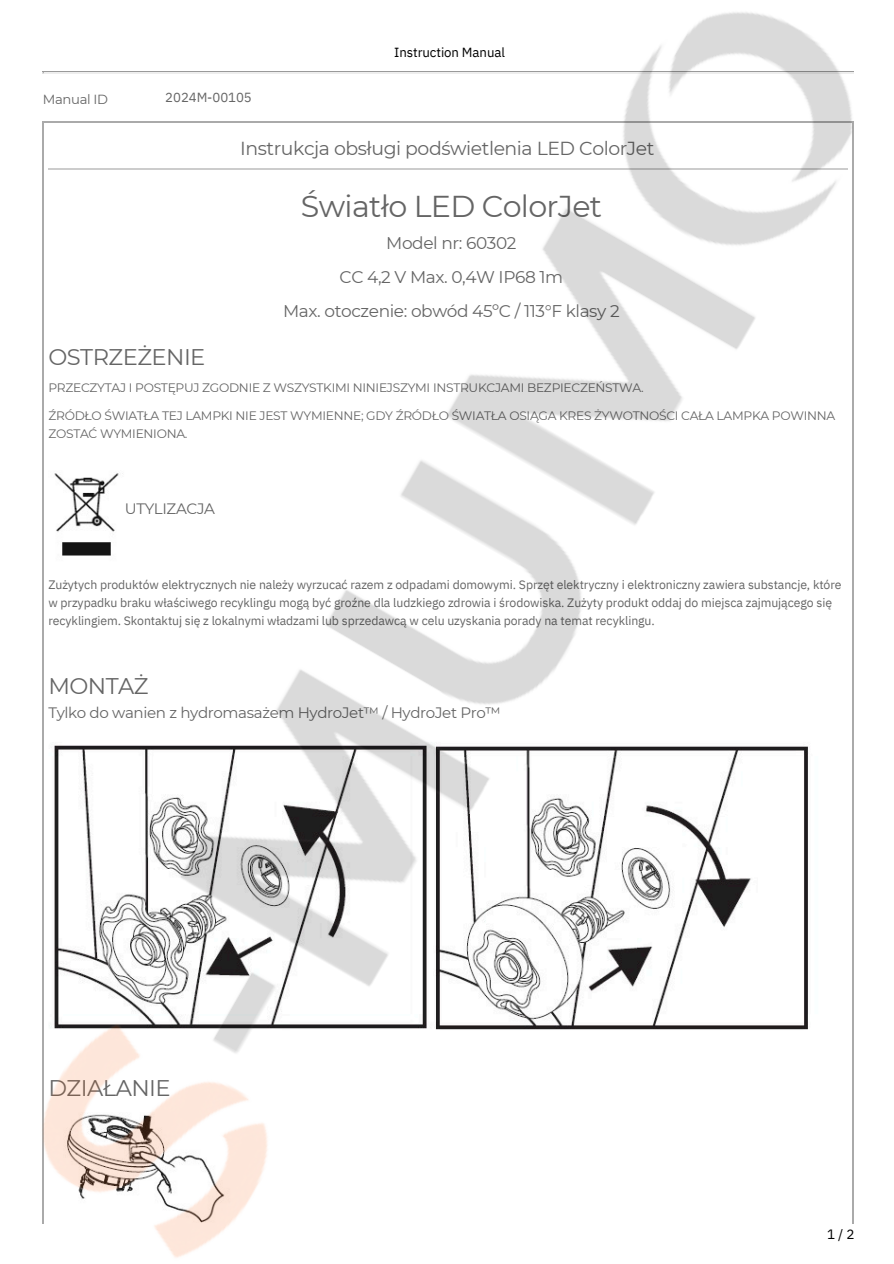
<style>
.page{position:relative;width:894px;height:1264px;background:#fff}
.page>*{position:absolute;margin:0;border:0;box-sizing:border-box;transform-origin:0 0}
.t1{font:30.15px "Montserrat";letter-spacing:-.025em;color:#656565}
.t2{font:22.65px "Montserrat";letter-spacing:-.025em;color:#656565}
.t3{font:18.9px "Montserrat";letter-spacing:-.025em;color:#656565}
.t4{font:16.95px/33.8px "Montserrat";letter-spacing:-.025em;color:#656565;text-align:center}
.t5{font:15px "Montserrat";letter-spacing:-.025em;color:#656565}
.t6{font:13.5px "IBM Plex Sans";color:#000}
.t7{font:13.2px "IBM Plex Sans";letter-spacing:-.005em;color:#000}
.t8{font:13.2px "IBM Plex Sans";letter-spacing:-.005em;color:#656565}
.t9{font:13.2px "Montserrat";letter-spacing:-.025em;color:#656565}
.t10{font:12.3px/18px "IBM Plex Sans";letter-spacing:-.005em;color:#656565}
.t11{font:12.3px/18px "Montserrat";letter-spacing:-.025em;color:#656565}
</style>
<div class="page">
<img style="left:42px;top:12px;width:812px;height:1246px">
<h6 class="t9" style="left:43px;top:91px;width:67px">Manual ID</h6>
<h2 class="t8" style="left:165px;top:89px;width:88px">2024M-00105</h2>
<h3 class="t7" style="left:394px;top:44px;width:112px">Instruction Manual</h3>
<p class="t3" style="left:240px;top:136px;width:415px">Instrukcja obsługi podświetlenia LED ColorJet</p>
<h4 class="t1" style="left:301px;top:187px;width:302px">Światło LED ColorJet</h4>
<h4 class="t4" style="left:283px;top:226px;width:338px">Model nr: 60302<br>CC 4,2 V Max. 0,4W IP68 1m<br>Max. otoczenie: obwód 45ºC / 113°F klasy 2</h4>
<h1 class="t2" style="left:48px;top:343px;width:158px">OSTRZEŻENIE</h1>
<h1 class="t11" style="left:48px;top:378px;width:596px">PRZECZYTAJ I POSTĘPUJ ZGODNIE Z WSZYSTKIMI NINIEJSZYMI INSTRUKCJAMI BEZPIECZEŃSTWA.</h1>
<h1 class="t11" style="left:48px;top:407px;width:788px">ŹRÓDŁO ŚWIATŁA TEJ LAMPKI NIE JEST WYMIENNE; GDY ŹRÓDŁO ŚWIATŁA OSIĄGA KRES ŻYWOTNOŚCI CAŁA LAMPKA POWINNA<br>ZOSTAĆ WYMIENIONA.</h1>
<p class="t5" style="left:125px;top:500px;width:92px">UTYLIZACJA</p>
<p class="t10" style="left:48px;top:575px;width:794px">Zużytych produktów elektrycznych nie należy wyrzucać razem z odpadami domowymi. Sprzęt elektryczny i elektroniczny zawiera substancje, które w przypadku braku właściwego recyklingu mogą być groźne dla ludzkiego zdrowia i środowiska. Zużyty produkt oddaj do miejsca zajmującego się recyklingiem. Skontaktuj się z lokalnymi władzami lub sprzedawcą w celu uzyskania porady na temat recyklingu.</p>
<h5 class="t2" style="left:48px;top:672px;width:102px">MONTAŻ</h5>
<h5 class="t5" style="left:48px;top:703px;width:454px">Tylko do wanien z hydromasażem HydroJet™ / HydroJet Pro™</h5>
<p class="t2" style="left:48px;top:1074px;width:124px">DZIAŁANIE</p>
<h6 class="t6" style="left:826px;top:1225px;width:29px">1/2</h6>
</div>
